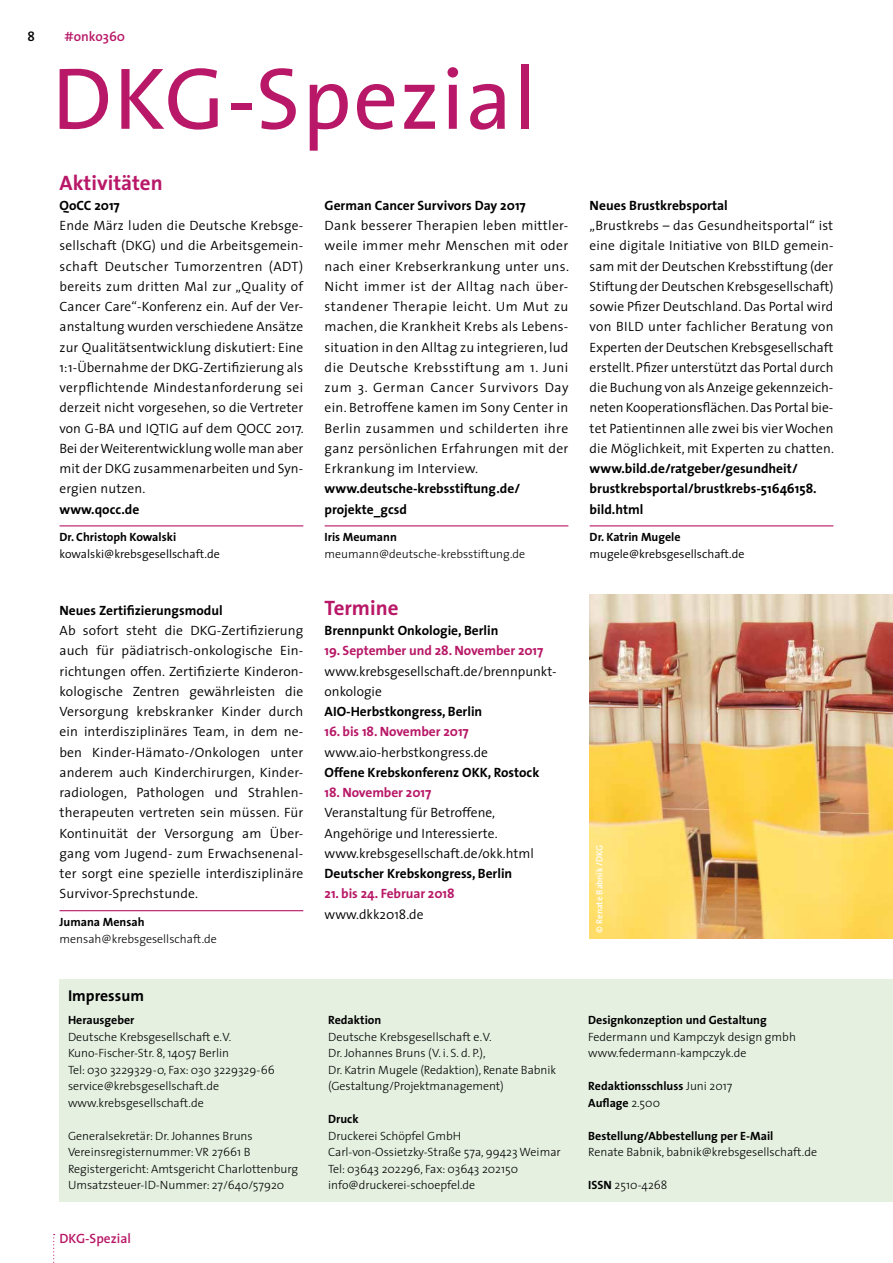
<style>
.page{position:relative;width:893px;height:1263px;background:#fff}
.page>*{position:absolute;margin:0;border:0;box-sizing:border-box;transform-origin:0 0}
.t1{font:88.5px "The Sans";letter-spacing:.02em;color:#b81867}
.t2{font:700 21px "The Sans";color:#b81867}
.t3{font:700 15.75px "The Sans";color:#000}
.t4{font:300 13.5px/20.2px "The Sans";letter-spacing:.01em;color:#000;text-align:justify}
.t5{font:700 13.5px/20.2px "The Sans";color:#000}
.t6{font:700 13.5px "The Sans";letter-spacing:-.005em;color:#b81867}
.t7{font:600 13.5px "The Sans";color:#b81867}
.t8{font:600 13.5px "The Sans";color:#000}
.t9{font:300 12px/16.5px "The Sans";color:#000}
.t10{font:700 12px/16.5px "The Sans";color:#000}
.t11{font:300 12px "The Sans";color:#000}
.t12{font:600 9px "The Sans";color:#fff}
.s1{font-weight:300}
.s2{font-weight:700}
</style>
<div class="page">
<svg style="left:53px;top:1234px;width:2px;height:29px"></svg>
<div style="left:60px;top:979px;width:833px;height:223px;background:#e5f0e1"></div>
<hr style="left:590px;top:525px;width:243px;height:1px;background:#b81867">
<hr style="left:60px;top:525px;width:243px;height:1px;background:#b81867">
<hr style="left:325px;top:525px;width:243px;height:1px;background:#b81867">
<hr style="left:60px;top:910px;width:243px;height:1px;background:#b81867">
<img style="left:590px;top:595px;width:303px;height:344px">
<p class="t8" style="left:28px;top:25px;width:9px">8</p>
<p class="t7" style="left:64px;top:25px;width:62px">#onko360</p>
<h1 class="t1" style="left:52px;top:25px;width:486px">DKG-Spezial</h1>
<h2 class="t2" style="left:60px;top:165px;width:105px">Aktivitäten</h2>
<p class="t5" style="left:60px;top:195px;width:62px">QoCC 2017</p>
<p class="t4" style="left:60px;top:215px;width:246px">Ende März luden die Deutsche Krebsge&shy;sellschaft (DKG) und die Arbeitsgemein&shy;schaft Deutscher Tumorzentren (ADT) bereits zum dritten Mal zur „Quality of Cancer Care“-Konferenz ein. Auf der Ver&shy;anstaltung wurden verschiedene Ansätze zur Qualitätsentwicklung diskutiert: Eine 1:1-Übernahme der DKG-Zertifizierung als verpflichtende Mindestanforderung sei derzeit nicht vorgesehen, so die Vertreter von G-BA und IQTIG auf dem QOCC 2017.<br>Bei der Weiterentwicklung wolle man aber mit der DKG zusammenarbeiten und Syn&shy;ergien nutzen.</p>
<p class="t5" style="left:60px;top:499px;width:81px">www.qocc.de</p>
<p class="t10" style="left:60px;top:529px;width:118px">Dr. Christoph Kowalski</p>
<p class="t11" style="left:60px;top:544px;width:162px">kowalski@krebsgesellschaft.de</p>
<p class="t5" style="left:60px;top:600px;width:165px">Neues Zertifizierungsmodul</p>
<p class="t4" style="left:60px;top:620px;width:245px">Ab sofort steht die DKG-Zertifizierung auch für pädiatrisch-onkologische Ein&shy;richtungen offen. Zertifizierte Kinderon&shy;kologische Zentren gewährleisten die Versorgung krebskranker Kinder durch ein interdisziplinäres Team, in dem ne&shy;ben Kinder-Hämato-/Onkologen unter anderem auch Kinderchirurgen, Kinder&shy;radiologen, Pathologen und Strahlen&shy;therapeuten vertreten sein müssen. Für Kontinuität der Versorgung am Über&shy;gang vom Jugend- zum Erwachsenenal&shy;ter sorgt eine spezielle interdisziplinäre Survivor-Sprechstunde.</p>
<p class="t10" style="left:60px;top:913px;width:87px">Jumana Mensah</p>
<p class="t9" style="left:60px;top:930px;width:159px">mensah@krebsgesellschaft.de</p>
<p class="t3" style="left:68px;top:983px;width:78px">Impressum</p>
<p class="t10" style="left:68px;top:1012px;width:68px">Herausgeber</p>
<p class="t9" style="left:68px;top:1028px;width:208px">Deutsche Krebsgesellschaft e.V.<br>Kuno-Fischer-Str. 8, 14057 Berlin<br>Tel: 030 3229329-0, Fax: 030 3229329-66 service@krebsgesellschaft.de www.krebsgesellschaft.de</p>
<p class="t9" style="left:68px;top:1127px;width:232px">Generalsekretär: Dr. Johannes Bruns Vereinsregisternummer: VR 27661 B Registergericht: Amtsgericht Charlottenburg Umsatzsteuer-ID-Nummer: 27/640/57920</p>
<p class="t7" style="left:60px;top:1227px;width:73px">DKG-Spezial</p>
<p class="t5" style="left:325px;top:195px;width:203px">German Cancer Survivors Day 2017</p>
<p class="t4" style="left:325px;top:215px;width:246px">Dank besserer Therapien leben mittler&shy;weile immer mehr Menschen mit oder nach einer Krebserkrankung unter uns.<br>Nicht immer ist der Alltag nach über&shy;standener Therapie leicht. Um Mut zu machen, die Krankheit Krebs als Lebens&shy;situation in den Alltag zu integrieren, lud die Deutsche Krebsstiftung am 1. Juni zum 3. German Cancer Survivors Day ein. Betroffene kamen im Sony Center in Berlin zusammen und schilderten ihre ganz persönlichen Erfahrungen mit der Erkrankung im Interview.</p>
<p class="t5" style="left:325px;top:478px;width:197px">www.deutsche-krebsstiftung.de/ projekte_gcsd</p>
<p class="t10" style="left:325px;top:529px;width:74px">Iris Meumann</p>
<p class="t9" style="left:325px;top:545px;width:202px">meumann@deutsche-krebsstiftung.de</p>
<h2 class="t2" style="left:325px;top:590px;width:75px">Termine</h2>
<p class="t5" style="left:325px;top:620px;width:175px">Brennpunkt Onkologie, Berlin</p>
<p class="t6" style="left:325px;top:639px;width:220px">19. September und 28. November 2017</p>
<p class="t4" style="left:325px;top:660px;width:234px">www.krebsgesellschaft.de/brennpunkt&shy;onkologie</p>
<p class="t5" style="left:325px;top:701px;width:159px">AIO-Herbstkongress, Berlin</p>
<p class="t6" style="left:325px;top:720px;width:146px">16. bis 18. November 2017</p>
<p class="t4" style="left:325px;top:741px;width:165px">www.aio-herbstkongress.de</p>
<p class="t5" style="left:325px;top:762px;width:216px">Offene Krebskonferenz OKK, Rostock</p>
<p class="t6" style="left:325px;top:781px;width:108px">18. November 2017</p>
<p class="t4" style="left:325px;top:802px;width:211px;text-align:left">Veranstaltung für Betroffene,<br>Angehörige und Interessierte. www.krebsgesellschaft.de/okk.html</p>
<p class="t5" style="left:325px;top:863px;width:189px">Deutscher Krebskongress, Berlin</p>
<p class="t6" style="left:325px;top:882px;width:132px">21. bis 24. Februar 2018</p>
<p class="t4" style="left:325px;top:903px;width:101px">www.dkk2018.de</p>
<p class="t10" style="left:328px;top:1012px;width:55px">Redaktion</p>
<p class="t9" style="left:328px;top:1028px;width:229px">Deutsche Krebsgesellschaft e.V.<br>Dr. Johannes Bruns (V. i. S. d. P.),<br>Dr. Katrin Mugele (Redaktion), Renate Babnik (Gestaltung/Projektmanagement)</p>
<p class="t10" style="left:328px;top:1111px;width:32px">Druck</p>
<p class="t9" style="left:328px;top:1127px;width:234px">Druckerei Schöpfel GmbH Carl-von-Ossietzky-Straße 57a, 99423 Weimar Tel: 03643 202296, Fax: 03643 202150 info@druckerei-schoepfel.de</p>
<p class="t5" style="left:590px;top:195px;width:140px">Neues Brustkrebsportal</p>
<p class="t4" style="left:590px;top:215px;width:246px">„Brustkrebs – das Gesundheitsportal“ ist eine digitale Initiative von BILD gemein&shy;sam mit der Deutschen Krebsstiftung (der Stiftung der Deutschen Krebsgesellschaft) sowie Pfizer Deutschland. Das Portal wird von BILD unter fachlicher Beratung von Experten der Deutschen Krebsgesellschaft erstellt. Pfizer unterstützt das Portal durch die Buchung von als Anzeige gekennzeich&shy;neten Kooperationsflächen. Das Portal bie&shy;tet Patientinnen alle zwei bis vier Wochen die Möglichkeit, mit Experten zu chatten.</p>
<p class="t5" style="left:590px;top:458px;width:229px">www.bild.de/ratgeber/gesundheit/ brustkrebsportal/brustkrebs-51646158. bild.html</p>
<p class="t10" style="left:590px;top:529px;width:92px">Dr. Katrin Mugele</p>
<p class="t11" style="left:590px;top:544px;width:156px">mugele@krebsgesellschaft.de</p>
<p class="t12" style="left:592px;top:932px;width:90px;rotate:-90deg">© Renate Babnik/DKG</p>
<p class="t10" style="left:588px;top:1012px;width:180px">Designkonzeption und Gestaltung</p>
<p class="t9" style="left:588px;top:1028px;width:209px">Federmann und Kampczyk design gmbh www.federmann-kampczyk.de</p>
<p class="t10" style="left:588px;top:1078px;width:146px">Redaktionsschluss <span class="s1">Juni 2017<br></span>Auflage <span class="s1">2.500</span></p>
<p class="t10" style="left:588px;top:1127px;width:187px">Bestellung/Abbestellung per E-Mail</p>
<p class="t9" style="left:588px;top:1143px;width:230px">Renate Babnik, babnik@krebsgesellschaft.de</p>
<p class="t9" style="left:588px;top:1176px;width:81px"><span class="s2">ISSN</span> 2510-4268</p>
</div>
